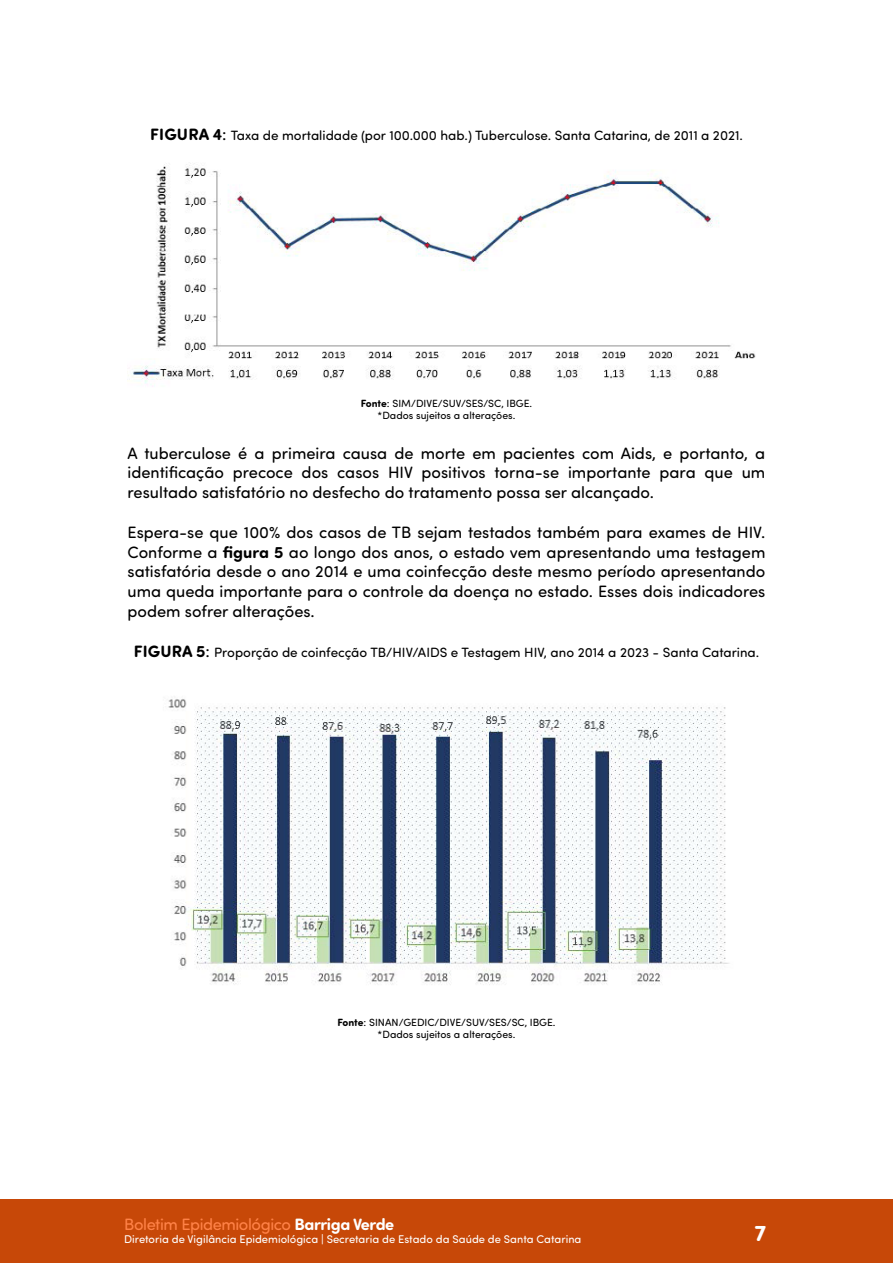
<style>
.page{position:relative;width:893px;height:1263px;background:#fff}
.page>*{position:absolute;margin:0;border:0;box-sizing:border-box;transform-origin:0 0}
.t1{font:700 22.5px "Sofia Pro Soft";color:#fff}
.t2{font:16.5px/19.8px "Sofia Pro Soft";color:#000;text-align:justify}
.t3{font:16.5px "Sofia Pro Soft";letter-spacing:-.025em;color:#ff8247}
.t4{font:13.5px "Sofia Pro Soft";color:#000}
.t5{font:11.25px "Sofia Pro Soft";color:#fff}
.t6{font:10.5px/12px "Sofia Pro Soft";color:#000;text-align:center}
.s1{font-weight:700;font-size:16.5px}
.s2{font-size:16.5px}
.s3{font-weight:700}
.s4{font-weight:700;color:#fff}
</style>
<div class="page">
<div style="left:0;top:1199px;width:893px;height:64px;background:#c74808"></div>
<img style="left:128px;top:163px;width:628px;height:224px">
<img style="left:168px;top:699px;width:561px;height:286px">
<p class="t4" style="left:150px;top:126px;width:594px"><span class="s1">FIGURA 4</span><span class="s2">:</span> Taxa de mortalidade (por 100.000 hab.) Tuberculose. Santa Catarina, de 2011 a 2021.</p>
<p class="t6" style="left:361px;top:397px;width:173px"><span class="s3">Fonte</span>: SIM/DIVE/SUV/SES/SC, IBGE. *Dados sujeitos a alterações.</p>
<p class="t2" style="left:128px;top:442px;width:639px">A tuberculose é a primeira causa de morte em pacientes com Aids, e portanto, a identificação precoce dos casos HIV positivos torna-se importante para que um resultado satisfatório no desfecho do tratamento possa ser alcançado.</p>
<p class="t2" style="left:128px;top:521px;width:639px">Espera-se que 100% dos casos de TB sejam testados também para exames de HIV.<br>Conforme a <span class="s3">figura 5</span> ao longo dos anos, o estado vem apresentando uma testagem satisfatória desde o ano 2014 e uma coinfecção deste mesmo período apresentando uma queda importante para o controle da doença no estado. Esses dois indicadores podem sofrer alterações.</p>
<p class="t4" style="left:134px;top:643px;width:627px"><span class="s1">FIGURA 5</span><span class="s2">:</span> Proporção de coinfecção TB/HIV/AIDS e Testagem HIV, ano 2014 a 2023 - Santa Catarina.</p>
<p class="t6" style="left:337px;top:1015px;width:220px"><span class="s3">Fonte</span>: SINAN/GEDIC/DIVE/SUV/SES/SC, IBGE. *Dados sujeitos a alterações.</p>
<p class="t3" style="left:124px;top:1213px;width:272px">Boletim Epidemiológico <span class="s4">Barriga Verde</span></p>
<p class="t5" style="left:124px;top:1232px;width:459px">Diretoria de Vigilância Epidemiológica | Secretaria de Estado da Saúde de Santa Catarina</p>
<h1 class="t1" style="left:754px;top:1216px;width:13px">7</h1>
</div>
